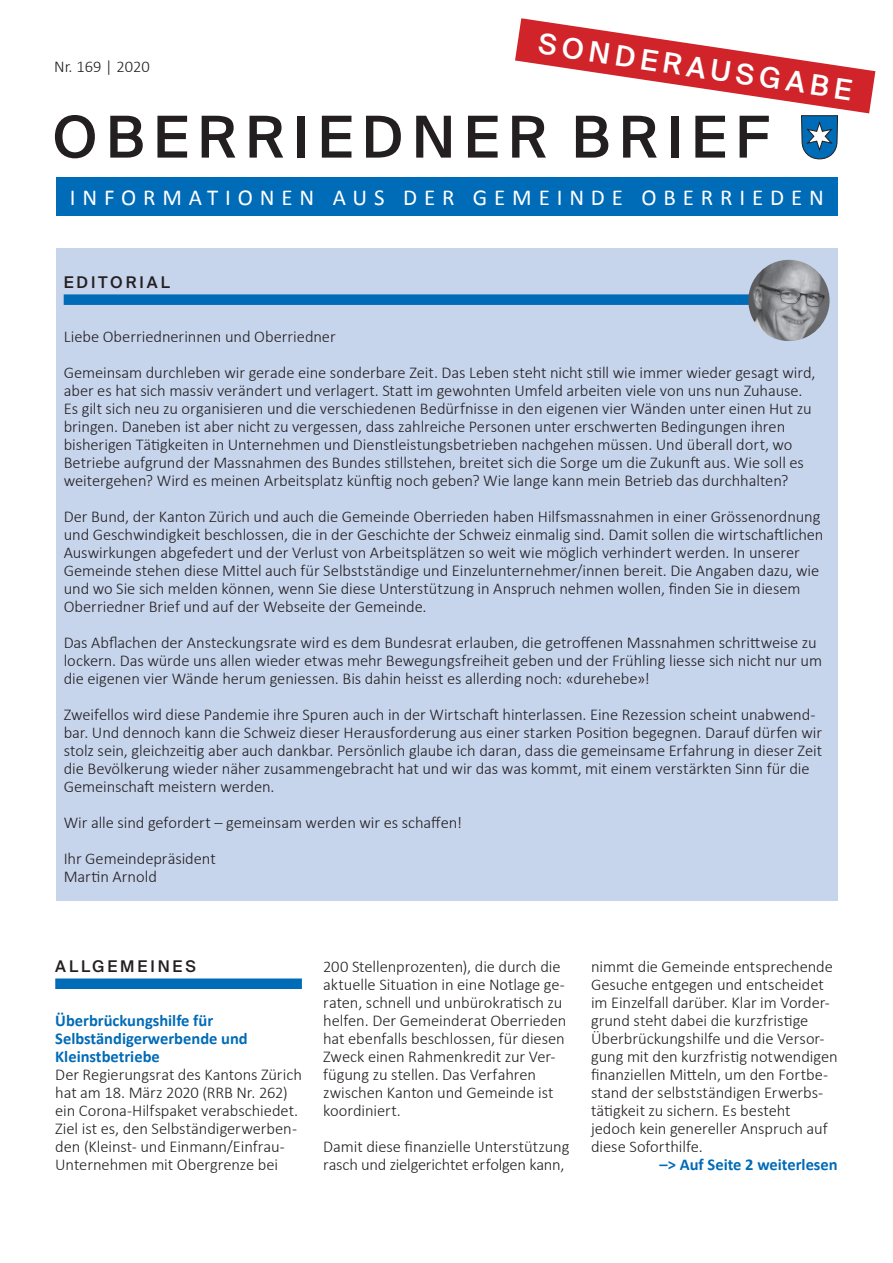
<style>
.page{position:relative;width:893px;height:1263px;background:#fff}
.page>*{position:absolute;margin:0;border:0;box-sizing:border-box;transform-origin:0 0}
.t1{font:500 57.75px "Suisse Intl";letter-spacing:.15em;color:#231f20}
.t2{font:500 28.5px "Suisse Intl";color:#fff}
.t3{font:22.8px "Calibri";letter-spacing:.3em;color:#fff}
.t4{font:300 16.5px/18px "Calibri";letter-spacing:-.005em;color:#231f20}
.t5{font:700 16.5px/18px "Calibri";color:#006bb7}
.t6{font:500 16.2px "Suisse Intl";letter-spacing:.18em;color:#231f20}
</style>
<div class="page">
<div style="left:56px;top:177px;width:782px;height:38px;background:#006bb7"></div>
<svg style="left:515px;top:18px;width:360px;height:141px"></svg>
<div style="left:56px;top:248px;width:782px;height:652px;background:#c6d4ec"></div>
<div style="left:64px;top:294px;width:705px;height:11px;background:#006bb7"></div>
<img style="left:748px;top:260px;width:81px;height:81px;border-radius:41px">
<div style="left:55px;top:978px;width:247px;height:11px;background:#006bb7"></div>
<h2 class="t2" style="left:541px;top:26px;width:318px;rotate:9deg">SONDERAUSGABE</h2>
<h1 class="t1" style="left:52px;top:104px;width:718px">OBERRIEDNER BRIEF</h1>
<h3 class="t3" style="left:70px;top:183px;width:755px">INFORMATIONEN AUS DER GEMEINDE OBERRIEDEN</h3>
<p class="t4" style="left:54px;top:57px;width:97px">Nr. 169 | 2020</p>
<p class="t6" style="left:64px;top:273px;width:108px">EDITORIAL</p>
<p class="t4" style="left:64px;top:318px;width:753px;line-height:36px">Liebe Oberriednerinnen und Oberriedner<br>Gemeinsam durchleben wir gerade eine sonderbare Zeit. Das Leben steht nicht still wie immer wieder gesagt wird,</p>
<p class="t4" style="left:64px;top:381px;width:749px">aber es hat sich massiv verändert und verlagert. Statt im gewohnten Umfeld arbeiten viele von uns nun Zuhause.<br>Es gilt sich neu zu organisieren und die verschiedenen Bedürfnisse in den eigenen vier Wänden unter einen Hut zu bringen. Daneben ist aber nicht zu vergessen, dass zahlreiche Personen unter erschwerten Bedingungen ihren bisherigen Tätigkeiten in Unternehmen und Dienstleistungsbetrieben nachgehen müssen. Und überall dort, wo Betriebe aufgrund der Massnahmen des Bundes stillstehen, breitet sich die Sorge um die Zukunft aus. Wie soll es weitergehen? Wird es meinen Arbeitsplatz künftig noch geben? Wie lange kann mein Betrieb das durchhalten?</p>
<p class="t4" style="left:64px;top:507px;width:761px">Der Bund, der Kanton Zürich und auch die Gemeinde Oberrieden haben Hilfsmassnahmen in einer Grössenordnung und Geschwindigkeit beschlossen, die in der Geschichte der Schweiz einmalig sind. Damit sollen die wirtschaftlichen Auswirkungen abgefedert und der Verlust von Arbeitsplätzen so weit wie möglich verhindert werden. In unserer Gemeinde stehen diese Mittel auch für Selbstständige und Einzelunternehmer/innen bereit. Die Angaben dazu, wie und wo Sie sich melden können, wenn Sie diese Unterstützung in Anspruch nehmen wollen, finden Sie in diesem Oberriedner Brief und auf der Webseite der Gemeinde.</p>
<p class="t4" style="left:64px;top:633px;width:760px">Das Abflachen der Ansteckungsrate wird es dem Bundesrat erlauben, die getroffenen Massnahmen schrittweise zu lockern. Das würde uns allen wieder etwas mehr Bewegungsfreiheit geben und der Frühling liesse sich nicht nur um die eigenen vier Wände herum geniessen. Bis dahin heisst es allerding noch: «durehebe»!</p>
<p class="t4" style="left:64px;top:705px;width:760px">Zweifellos wird diese Pandemie ihre Spuren auch in der Wirtschaft hinterlassen. Eine Rezession scheint unabwend&shy;bar. Und dennoch kann die Schweiz dieser Herausforderung aus einer starken Position begegnen. Darauf dürfen wir stolz sein, gleichzeitig aber auch dankbar. Persönlich glaube ich daran, dass die gemeinsame Erfahrung in dieser Zeit die Bevölkerung wieder näher zusammengebracht hat und wir das was kommt, mit einem verstärkten Sinn für die Gemeinschaft meistern werden.</p>
<p class="t4" style="left:64px;top:804px;width:400px;line-height:36px">Wir alle sind gefordert – gemeinsam werden wir es schaffen!<br>Ihr Gemeindepräsident</p>
<p class="t4" style="left:64px;top:867px;width:95px">Martin Arnold</p>
<p class="t6" style="left:55px;top:957px;width:142px">ALLGEMEINES</p>
<p class="t5" style="left:55px;top:1011px;width:194px">Überbrückungshilfe für<br>Selbständigerwerbende und<br>Kleinstbetriebe</p>
<p class="t4" style="left:55px;top:1065px;width:248px">Der Regierungsrat des Kantons Zürich hat am 18. März 2020 (RRB Nr. 262) ein Corona-Hilfspaket verabschiedet.<br>Ziel ist es, den Selbständigerwerben&shy;den (Kleinst- und Einmann/Einfrau-Unternehmen mit Obergrenze bei</p>
<p class="t4" style="left:323px;top:957px;width:245px">200 Stellenprozenten), die durch die aktuelle Situation in eine Notlage ge&shy;raten, schnell und unbürokratisch zu helfen. Der Gemeinderat Oberrieden hat ebenfalls beschlossen, für diesen Zweck einen Rahmenkredit zur Ver&shy;fügung zu stellen. Das Verfahren zwischen Kanton und Gemeinde ist koordiniert.</p>
<p class="t4" style="left:323px;top:1137px;width:248px">Damit diese finanzielle Unterstützung rasch und zielgerichtet erfolgen kann,</p>
<p class="t4" style="left:591px;top:957px;width:248px">nimmt die Gemeinde entsprechende Gesuche entgegen und entscheidet im Einzelfall darüber. Klar im Vorder&shy;grund steht dabei die kurzfristige Überbrückungshilfe und die Versor&shy;gung mit den kurzfristig notwendigen finanziellen Mitteln, um den Fortbe&shy;stand der selbstständigen Erwerbs&shy;tätigkeit zu sichern. Es besteht jedoch kein genereller Anspruch auf diese Soforthilfe.</p>
<p class="t5" style="left:660px;top:1155px;width:180px">–&gt; Auf Seite 2 weiterlesen</p>
</div>
